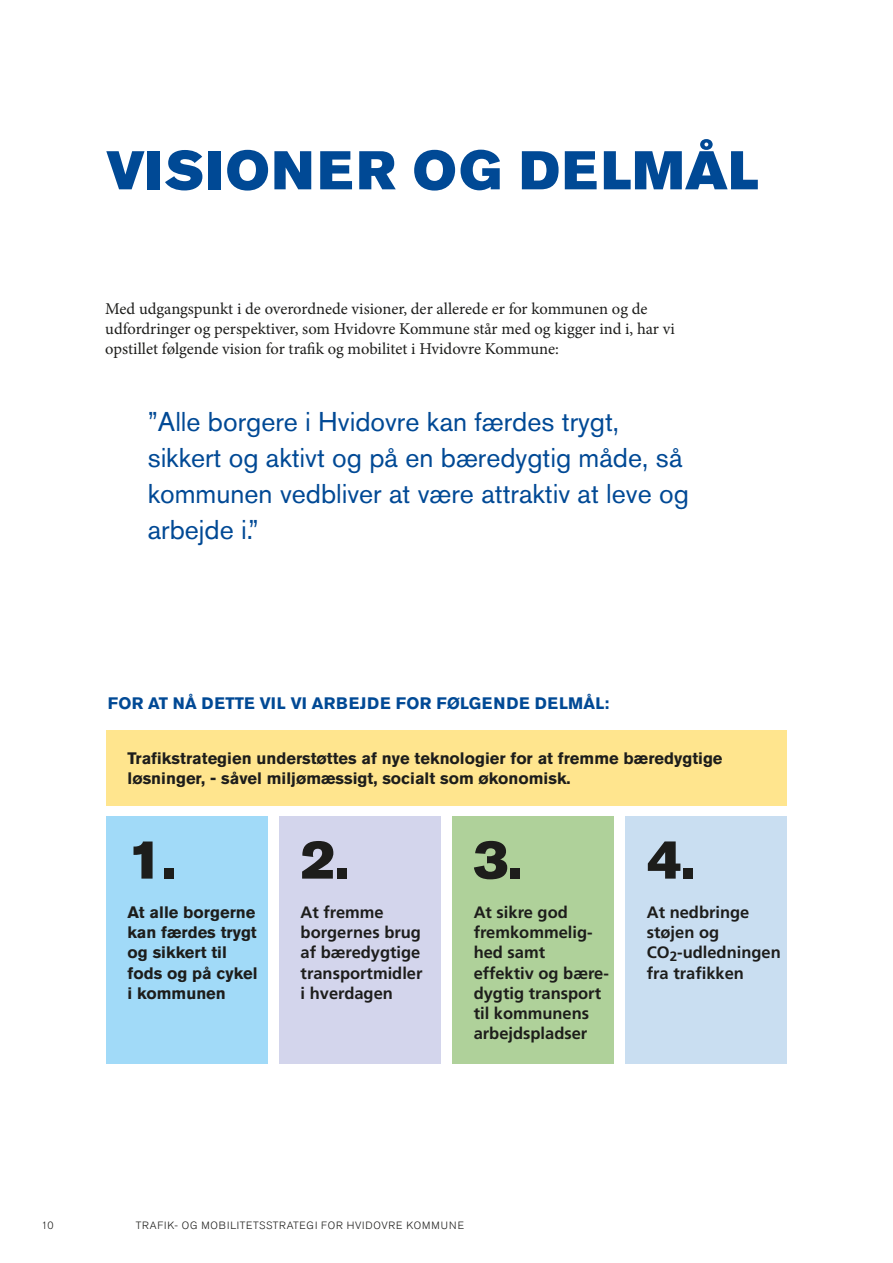
<style>
.page{position:relative;width:893px;height:1263px;background:#fff}
.page>*{position:absolute;margin:0;border:0;box-sizing:border-box;transform-origin:0 0}
.t1{font:54px "Akzidenz Grotesk Std Super";letter-spacing:.045em;color:#004995}
.t2{font:54px "Akzidenz Grotesk Std Super";color:#1d1d1b}
.t3{font:27px/36px "Akzidenz Grotesk Std";color:#004995}
.t4{font:16.5px/20.2px "Minion Pro";color:#1d1d1b}
.t5{font:700 16.5px/20.2px "Frutiger LT Com";color:#1d1d1b}
.t6{font:700 16.5px/20.2px "Akzidenz Grotesk Std";color:#1d1d1b}
.t7{font:700 16.5px "Akzidenz Grotesk Std";letter-spacing:.03em;color:#004995}
.t8{font:300 10.5px "Akzidenz Grotesk Std";letter-spacing:.08em;color:#1d1d1b}
</style>
<div class="page">
<div style="left:106px;top:817px;width:162px;height:247px;background:#a1daf8"></div>
<div style="left:106px;top:730px;width:681px;height:76px;background:#ffe58e"></div>
<div style="left:279px;top:817px;width:162px;height:247px;background:#d3d5ec"></div>
<div style="left:452px;top:817px;width:162px;height:247px;background:#afd19a"></div>
<div style="left:625px;top:817px;width:162px;height:247px;background:#c9def1"></div>
<h1 class="t1" style="left:106px;top:139px;width:653px">VISIONER OG DELMÅL</h1>
<p class="t4" style="left:105px;top:298px;width:571px">Med udgangspunkt i de overordnede visioner, der allerede er for kommunen og de udfordringer og perspektiver, som Hvidovre Kommune står med og kigger ind i, har vi opstillet følgende vision for trafik og mobilitet i Hvidovre Kommune:</p>
<h2 class="t3" style="left:148px;top:403px;width:543px">”Alle borgere i Hvidovre kan færdes trygt, sikkert og aktivt og på en bæredygtig måde, så kommunen vedbliver at være attraktiv at leve og arbejde i.”</h2>
<p class="t7" style="left:108px;top:694px;width:503px">FOR AT NÅ DETTE VIL VI ARBEJDE FOR FØLGENDE DELMÅL:</p>
<p class="t6" style="left:128px;top:748px;width:596px">Trafikstrategien understøttes af nye teknologier for at fremme bæredygtige løsninger, - såvel miljømæssigt, socialt som økonomisk.</p>
<h1 class="t2" style="left:128px;top:828px;width:50px">1.</h1>
<p class="t6" style="left:128px;top:902px;width:131px">At alle borgerne kan færdes trygt og sikkert til fods og på cykel i kommunen</p>
<h1 class="t2" style="left:301px;top:828px;width:50px">2.</h1>
<p class="t5" style="left:301px;top:902px;width:123px">At fremme borgernes brug af bæredygtige transportmidler i hverdagen</p>
<h1 class="t2" style="left:474px;top:828px;width:50px">3.</h1>
<p class="t5" style="left:474px;top:902px;width:137px">At sikre god fremkommelig&shy;hed samt effektiv og bære&shy;dygtig transport til kommunens arbejdspladser</p>
<h1 class="t2" style="left:647px;top:828px;width:50px">4.</h1>
<p class="t5" style="left:647px;top:902px;width:136px">At nedbringe støjen og<br>CO<sub>2</sub>-udledningen fra trafikken</p>
<p class="t8" style="left:41px;top:1219px;width:14px">10</p>
<p class="t8" style="left:136px;top:1219px;width:330px">TRAFIK- OG MOBILITETSSTRATEGI FOR HVIDOVRE KOMMUNE</p>
</div>
